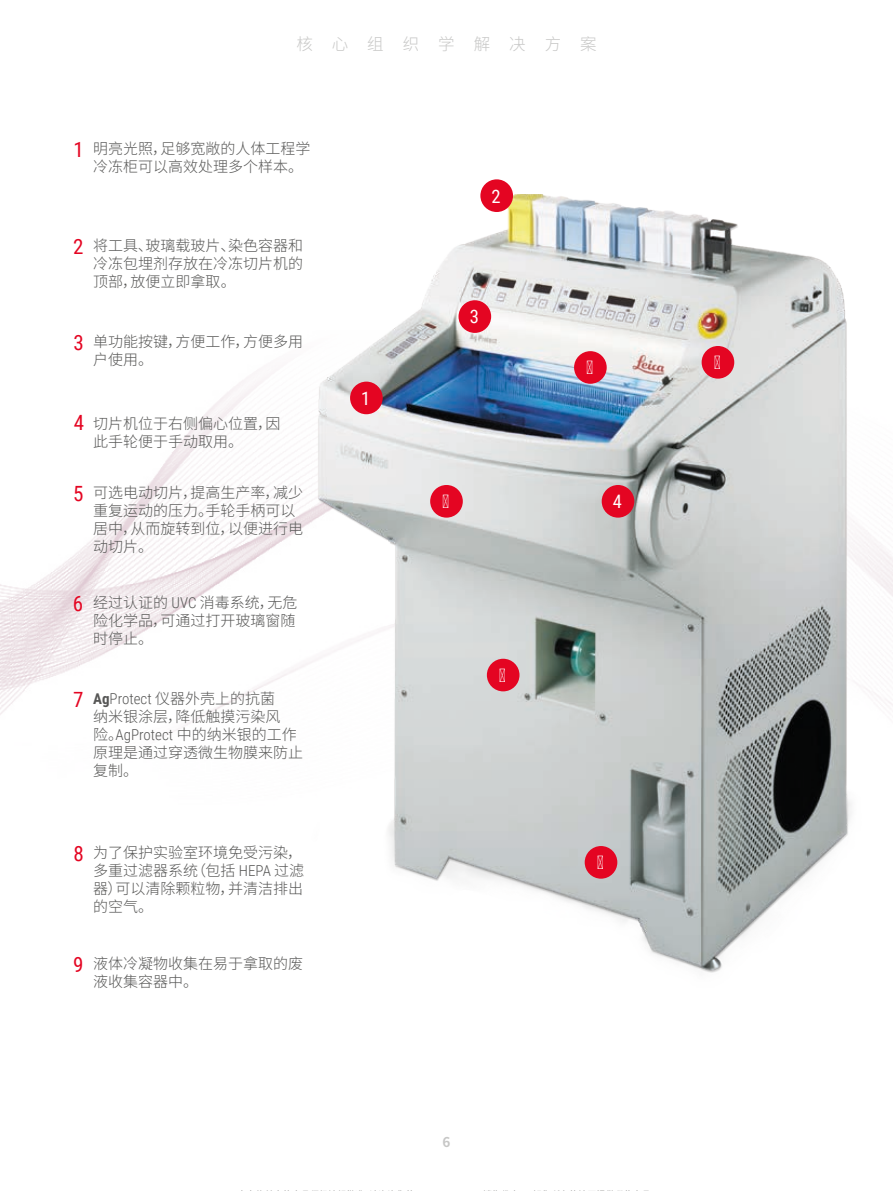
<style>
.page{position:relative;width:893px;height:1191px;background:#fff}
.page>*{position:absolute;margin:0;border:0;box-sizing:border-box;transform-origin:0 0}
.t1{font:21px "Roboto Condensed";color:#e40522}
.t2{font:18.6px "Roboto Condensed";color:#fff}
.t3{font:300 16.5px "Noto Sans CJ Ksc";letter-spacing:1.15em;color:#c7c7c6}
.t4{font:300 15px/18px "Noto Sans CJ Ksc";color:#575756}
.t5{font:700 13.5px "Noto Sans CJ Ksc";color:#c7c7c6}
.s1{font-family:"Roboto Condensed";font-weight:400;font-size:21px;color:#e40522}
.s2{font-family:"Roboto Condensed"}
.s3{font-family:"Roboto Condensed";font-weight:700}
</style>
<div class="page">
<img style="left:0;top:180px;width:893px;height:552px">
<img style="left:251px;top:194px;width:632px;height:779px">
<div style="left:350px;top:381px;width:33px;height:33px;background:#e40522;border-radius:50%"></div>
<div style="left:602px;top:485px;width:32px;height:32px;background:#e40522;border-radius:50%"></div>
<div style="left:480px;top:179px;width:33px;height:33px;background:#e40522;border-radius:50%"></div>
<div style="left:458px;top:300px;width:33px;height:33px;background:#e40522;border-radius:50%"></div>
<div style="left:702px;top:346px;width:32px;height:32px;background:#e40522;border-radius:50%"></div>
<div style="left:574px;top:351px;width:33px;height:33px;background:#e40522;border-radius:50%"></div>
<div style="left:585px;top:846px;width:32px;height:32px;background:#e40522;border-radius:50%"></div>
<div style="left:430px;top:485px;width:33px;height:32px;background:#e40522;border-radius:50%"></div>
<div style="left:487px;top:658px;width:32px;height:33px;background:#e40522;border-radius:50%"></div>
<p class="t3" style="left:296px;top:35px;width:302px">核心组织学解决方案</p>
<p class="t4" style="left:93px;top:140px;width:219px;text-indent:-20px"><span class="s1">1</span> 明亮光照，足够宽敞的人体工程学冷冻柜可以高效处理多个样本。</p>
<h1 class="t1" style="left:73px;top:231px;width:12px">2</h1>
<p class="t4" style="left:93px;top:236px;width:212px;text-align:justify">将工具、玻璃载玻片、染色容器和冷冻包埋剂存放在冷冻切片机的顶部，放便立即拿取。</p>
<h1 class="t1" style="left:73px;top:328px;width:12px">3</h1>
<p class="t4" style="left:93px;top:333px;width:212px">单功能按键，方便工作，方便多用户使用。</p>
<h1 class="t1" style="left:74px;top:407px;width:12px">4</h1>
<p class="t4" style="left:93px;top:415px;width:189px">切片机位于右侧偏心位置，因此手轮便于手动取用。</p>
<h1 class="t1" style="left:73px;top:478px;width:12px">5</h1>
<p class="t4" style="left:93px;top:483px;width:212px">可选电动切片，提高生产率，减少重复运动的压力。手轮手柄可以居中，从而旋转到位，以便进行电动切片。</p>
<h1 class="t1" style="left:73px;top:589px;width:12px">6</h1>
<p class="t4" style="left:93px;top:594px;width:206px;text-align:justify">经过认证的 <span class="s2">UVC</span> 消毒系统，无危险化学品，可通过打开玻璃窗随时停止。</p>
<h1 class="t1" style="left:73px;top:685px;width:12px">7</h1>
<p class="t4" style="left:93px;top:690px;width:212px"><span class="s3">Ag</span><span class="s2">Protect</span> 仪器外壳上的抗菌<br>纳米银涂层，降低触摸污染风<br>险。<span class="s2">AgProtect</span> 中的纳米银的工作原理是通过穿透微生物膜来防止复制。</p>
<h1 class="t1" style="left:74px;top:838px;width:12px">8</h1>
<p class="t4" style="left:93px;top:843px;width:213px">为了保护实验室环境免受污染，多重过滤器系统（包括 <span class="s2">HEPA</span> 过滤器）可以清除颗粒物，并清洁排出的空气。</p>
<h1 class="t1" style="left:73px;top:950px;width:12px">9</h1>
<p class="t4" style="left:93px;top:955px;width:212px">液体冷凝物收集在易于拿取的废液收集容器中。</p>
<p class="t2" style="left:361px;top:385px;width:11px">1</p>
<p class="t2" style="left:492px;top:183px;width:11px">2</p>
<p class="t2" style="left:470px;top:304px;width:11px">3</p>
<p class="t2" style="left:442px;top:488px;width:7px">７</p>
<p class="t2" style="left:499px;top:662px;width:7px">８</p>
<p class="t2" style="left:586px;top:355px;width:7px">６</p>
<p class="t2" style="left:613px;top:488px;width:11px">4</p>
<p class="t2" style="left:597px;top:849px;width:7px">９</p>
<p class="t5" style="left:442px;top:1134px;width:9px">6</p>
<p class="t2" style="left:714px;top:349px;width:9px">５</p>
</div>
